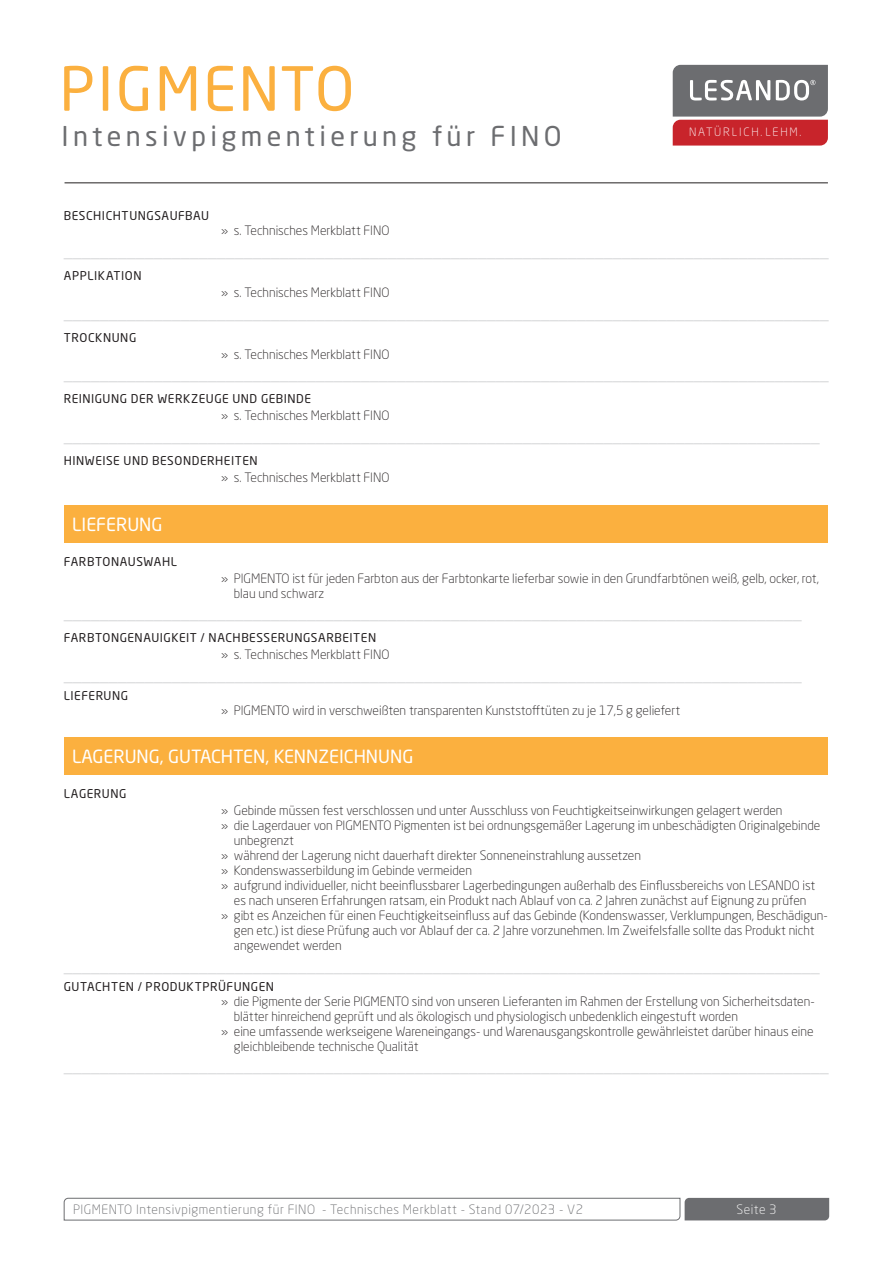
<style>
.page{position:relative;width:893px;height:1263px;background:#fff}
.page>*{position:absolute;margin:0;border:0;box-sizing:border-box;transform-origin:0 0}
.t1{font:60px "Neo Sans Pro";letter-spacing:.04em;color:#fbb03f}
.t2{font:27px "Neo Sans Pro";letter-spacing:.16em;color:#6c6d70}
.t3{font:18px "Minion Pro";color:#d1d2d4}
.t4{font:18px "Neo Sans Pro";color:#fff}
.t5{font:300 12.75px/15px "Neo Sans Pro";color:#231f20}
.t6{font:300 12.75px "Neo Sans Pro";letter-spacing:.04em;color:#6c6d70}
.t7{font:300 12.75px "Neo Sans Pro";letter-spacing:.04em;color:#fff}
.t8{font:12px "Neo Sans Pro";letter-spacing:.045em;color:#231f20}
.t9{font:300 11.4px "Neo Sans Pro";letter-spacing:.16em;color:#fff}
</style>
<div class="page">
<svg style="left:673px;top:65px;width:155px;height:81px;background:#9b686b"></svg>
<svg style="left:63px;top:1197px;width:766px;height:24px"></svg>
<hr style="left:65px;top:182px;width:763px;height:1px;background:#231f20">
<div style="left:64px;top:505px;width:764px;height:37px;background:#fbb03f"></div>
<div style="left:64px;top:737px;width:764px;height:38px;background:#fbb03f"></div>
<h1 class="t1" style="left:60px;top:52px;width:296px">PIGMENTO</h1>
<h2 class="t2" style="left:62px;top:120px;width:502px">Intensivpigmentierung für FINO</h2>
<p class="t8" style="left:64px;top:208px;width:147px">BESCHICHTUNGSAUFBAU</p>
<p class="t9" style="left:689px;top:125px;width:114px">NATÜRLICH.LEHM.</p>
<p class="t5" style="left:221px;top:223px;width:170px">» s. Technisches Merkblatt FINO</p>
<h3 class="t3" style="left:64px;top:239px;width:767px">_____________________________________________________________________________________</h3>
<p class="t8" style="left:64px;top:268px;width:79px">APPLIKATION</p>
<p class="t5" style="left:221px;top:285px;width:170px">» s. Technisches Merkblatt FINO</p>
<h3 class="t3" style="left:64px;top:301px;width:767px">_____________________________________________________________________________________</h3>
<p class="t8" style="left:64px;top:330px;width:74px">TROCKNUNG</p>
<p class="t5" style="left:221px;top:346px;width:170px">» s. Technisches Merkblatt FINO</p>
<h3 class="t3" style="left:64px;top:362px;width:767px">_____________________________________________________________________________________</h3>
<p class="t8" style="left:64px;top:392px;width:249px">REINIGUNG DER WERKZEUGE UND GEBINDE</p>
<p class="t5" style="left:221px;top:408px;width:170px">» s. Technisches Merkblatt FINO</p>
<h3 class="t3" style="left:64px;top:424px;width:758px">____________________________________________________________________________________</h3>
<p class="t8" style="left:64px;top:453px;width:195px">HINWEISE UND BESONDERHEITEN</p>
<p class="t5" style="left:221px;top:470px;width:170px">» s. Technisches Merkblatt FINO</p>
<h3 class="t4" style="left:72px;top:513px;width:92px">LIEFERUNG</h3>
<p class="t8" style="left:64px;top:554px;width:115px">FARBTONAUSWAHL</p>
<p class="t5" style="left:234px;top:570px;width:586px;text-indent:-13px">» PIGMENTO ist für jeden Farbton aus der Farbtonkarte lieferbar sowie in den Grundfarbtönen weiß, gelb, ocker, rot, blau und schwarz</p>
<h3 class="t3" style="left:64px;top:601px;width:740px">__________________________________________________________________________________</h3>
<p class="t8" style="left:64px;top:630px;width:314px">FARBTONGENAUIGKEIT / NACHBESSERUNGSARBEITEN</p>
<p class="t5" style="left:221px;top:647px;width:170px">» s. Technisches Merkblatt FINO</p>
<h3 class="t3" style="left:64px;top:663px;width:740px">__________________________________________________________________________________</h3>
<p class="t8" style="left:64px;top:688px;width:66px">LIEFERUNG</p>
<p class="t5" style="left:221px;top:702px;width:461px">» PIGMENTO wird in verschweißten transparenten Kunststofftüten zu je 17,5 g geliefert</p>
<h3 class="t4" style="left:72px;top:745px;width:343px">LAGERUNG, GUTACHTEN, KENNZEICHNUNG</h3>
<p class="t8" style="left:64px;top:786px;width:64px">LAGERUNG</p>
<p class="t5" style="left:221px;top:803px;width:563px">» Gebinde müssen fest verschlossen und unter Ausschluss von Feuchtigkeitseinwirkungen gelagert werden</p>
<p class="t5" style="left:221px;top:818px;width:601px">» die Lagerdauer von PIGMENTO Pigmenten ist bei ordnungsgemäßer Lagerung im unbeschädigten Originalgebinde</p>
<p class="t5" style="left:234px;top:833px;width:62px">unbegrenzt</p>
<p class="t5" style="left:221px;top:848px;width:421px">» während der Lagerung nicht dauerhaft direkter Sonneneinstrahlung aussetzen</p>
<p class="t5" style="left:221px;top:863px;width:252px">» Kondenswasserbildung im Gebinde vermeiden</p>
<p class="t5" style="left:221px;top:878px;width:596px">» aufgrund individueller, nicht beeinflussbarer Lagerbedingungen außerhalb des Einflussbereichs von LESANDO ist</p>
<p class="t5" style="left:234px;top:893px;width:574px">es nach unseren Erfahrungen ratsam, ein Produkt nach Ablauf von ca. 2 Jahren zunächst auf Eignung zu prüfen</p>
<p class="t5" style="left:221px;top:908px;width:608px">» gibt es Anzeichen für einen Feuchtigkeitseinfluss auf das Gebinde (Kondenswasser, Verklumpungen, Beschädigun-</p>
<p class="t5" style="left:234px;top:923px;width:582px">gen etc.) ist diese Prüfung auch vor Ablauf der ca. 2 Jahre vorzunehmen. Im Zweifelsfalle sollte das Produkt nicht</p>
<p class="t5" style="left:234px;top:938px;width:109px">angewendet werden</p>
<h3 class="t3" style="left:64px;top:954px;width:758px">____________________________________________________________________________________</h3>
<p class="t8" style="left:64px;top:979px;width:212px">GUTACHTEN / PRODUKTPRÜFUNGEN</p>
<p class="t5" style="left:221px;top:993px;width:595px">» die Pigmente der Serie PIGMENTO sind von unseren Lieferanten im Rahmen der Erstellung von Sicherheitsdaten-</p>
<p class="t5" style="left:234px;top:1008px;width:506px">blätter hinreichend geprüft und als ökologisch und physiologisch unbedenklich eingestuft worden</p>
<p class="t5" style="left:221px;top:1023px;width:594px">» eine umfassende werkseigene Wareneingangs- und Warenausgangskontrolle gewährleistet darüber hinaus eine</p>
<p class="t5" style="left:234px;top:1038px;width:186px">gleichbleibende technische Qualität</p>
<h3 class="t3" style="left:64px;top:1054px;width:767px">_____________________________________________________________________________________</h3>
<p class="t6" style="left:73px;top:1202px;width:512px">PIGMENTO Intensivpigmentierung für FINO - Technisches Merkblatt - Stand 07/2023 - V2</p>
<p class="t7" style="left:737px;top:1202px;width:42px">Seite 3</p>
</div>
